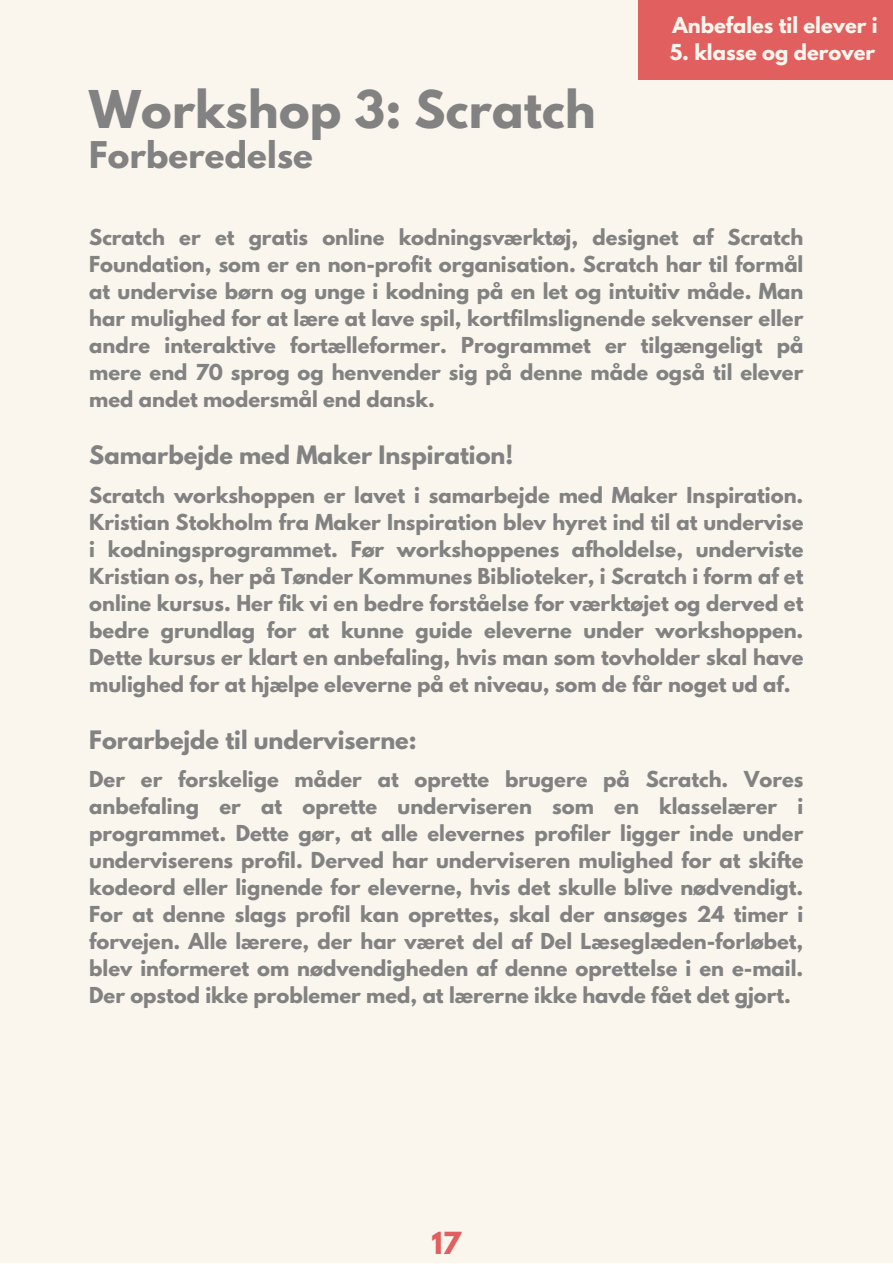
<style>
.page{position:relative;width:893px;height:1264px;background:#fff}
.page>*{position:absolute;margin:0;border:0;box-sizing:border-box;transform-origin:0 0}
.t1{font:700 46.05px "League Spartan";letter-spacing:.005em;color:#828282}
.t2{font:700 32.55px "League Spartan";letter-spacing:.005em;color:#828282}
.t3{font:700 27px "League Spartan";color:#e15f5f}
.t4{font:700 22.5px "League Spartan";color:#828282}
.t5{font:700 19.5px/27px "League Spartan";color:#828282;text-align:justify}
.t6{font:700 19.5px "League Spartan";color:#faf6ed}
</style>
<div class="page">
<div style="left:0;top:0;width:892px;height:1262px;background:#faf6ed"></div>
<div style="left:638px;top:0;width:254px;height:79px;background:#e15f5f"></div>
<p class="t1" style="left:89px;top:87px;width:508px">Workshop 3: Scratch</p>
<p class="t2" style="left:89px;top:138px;width:225px">Forberedelse</p>
<p class="t6" style="left:672px;top:15px;width:207px">Anbefales til elever i</p>
<p class="t6" style="left:669px;top:42px;width:207px">5. klasse og derover</p>
<p class="t5" style="left:89px;top:226px;width:715px">Scratch er et gratis online kodningsværktøj, designet af Scratch Foundation, som er en non-profit organisation. Scratch har til formål at undervise børn og unge i kodning på en let og intuitiv måde. Man har mulighed for at lære at lave spil, kortfilmslignende sekvenser eller andre interaktive fortælleformer. Programmet er tilgængeligt på mere end 70 sprog og henvender sig på denne måde også til elever med andet modersmål end dansk.</p>
<p class="t4" style="left:89px;top:444px;width:425px">Samarbejde med Maker Inspiration!</p>
<p class="t5" style="left:89px;top:484px;width:715px">Scratch workshoppen er lavet i samarbejde med Maker Inspiration.<br>Kristian Stokholm fra Maker Inspiration blev hyret ind til at undervise i kodningsprogrammet. Før workshoppenes afholdelse, underviste Kristian os, her på Tønder Kommunes Biblioteker, i Scratch i form af et online kursus. Her fik vi en bedre forståelse for værktøjet og derved et bedre grundlag for at kunne guide eleverne under workshoppen.<br>Dette kursus er klart en anbefaling, hvis man som tovholder skal have mulighed for at hjælpe eleverne på et niveau, som de får noget ud af.</p>
<p class="t4" style="left:89px;top:728px;width:329px">Forarbejde til underviserne:</p>
<p class="t5" style="left:89px;top:768px;width:715px">Der er forskelige måder at oprette brugere på Scratch. Vores anbefaling er at oprette underviseren som en klasselærer i programmet. Dette gør, at alle elevernes profiler ligger inde under underviserens profil. Derved har underviseren mulighed for at skifte kodeord eller lignende for eleverne, hvis det skulle blive nødvendigt.<br>For at denne slags profil kan oprettes, skal der ansøges 24 timer i forvejen. Alle lærere, der har været del af Del Læseglæden-forløbet, blev informeret om nødvendigheden af denne oprettelse i en e-mail.<br>Der opstod ikke problemer med, at lærerne ikke havde fået det gjort.</p>
<p class="t3" style="left:431px;top:1229px;width:31px">17</p>
</div>
